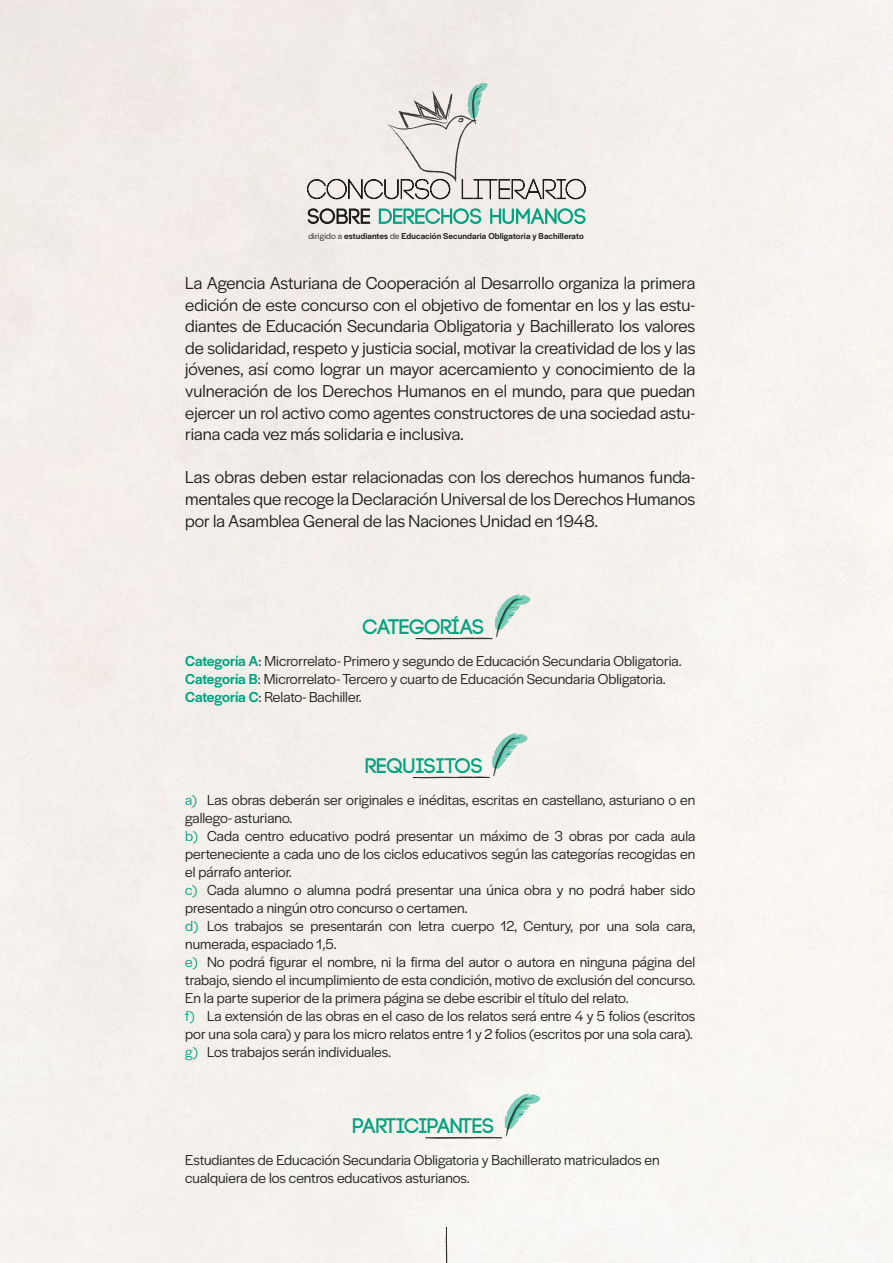
<style>
.page{position:relative;width:893px;height:1263px;background:#fff}
.page>*{position:absolute;margin:0;border:0;box-sizing:border-box;transform-origin:0 0}
.t1{font:700 21.15px "Code";color:#00a27f}
.t2{font:18px/21.6px "Halyard Display";color:#1d1d1b;text-align:justify}
.t3{font:15px/18px "Halyard Display";color:#1d1d1b}
.t4{font:500 8.85px "Halyard Display";letter-spacing:.015em;color:#1d1d1b}
.s1{font-weight:400}
.s2{font-weight:500;color:#00a27f}
.s3{color:#00a27f}
</style>
<div class="page">
<svg style="left:308px;top:208px;width:62px;height:16px"></svg>
<svg style="left:379px;top:208px;width:102px;height:16px;background:#8bcdbc"></svg>
<svg style="left:490px;top:208px;width:95px;height:16px;background:#90cfbe"></svg>
<svg style="left:307px;top:83px;width:279px;height:117px;background:#e3dfdb"></svg>
<svg style="left:415px;top:594px;width:115px;height:46px;background:#e1e6e0"></svg>
<svg style="left:425px;top:1094px;width:115px;height:45px"></svg>
<svg style="left:445px;top:1227px;width:3px;height:36px"></svg>
<svg style="left:413px;top:733px;width:114px;height:46px;background:#e1e7e1"></svg>
<p class="t4" style="left:308px;top:230px;width:277px"><span class="s1">dirigido a</span> estudiantes <span class="s1">de</span> Educación Secundaria Obligatoria y Bachillerato</p>
<p class="t2" style="left:185px;top:271px;width:512px">La Agencia Asturiana de Cooperación al Desarrollo organiza la primera edición de este concurso con el objetivo de fomentar en los y las estu&shy;diantes de Educación Secundaria Obligatoria y Bachillerato los valores de solidaridad, respeto y justicia social, motivar la creatividad de los y las jóvenes, así como lograr un mayor acercamiento y conocimiento de la vulneración de los Derechos Humanos en el mundo, para que puedan ejercer un rol activo como agentes constructores de una sociedad astu&shy;riana cada vez más solidaria e inclusiva.</p>
<p class="t2" style="left:185px;top:466px;width:512px">Las obras deben estar relacionadas con los derechos humanos funda&shy;mentales que recoge la Declaración Universal de los Derechos Humanos por la Asamblea General de las Naciones Unidad en 1948.</p>
<h1 class="t1" style="left:363px;top:616px;width:123px">CATEGORÍAS</h1>
<p class="t3" style="left:185px;top:651px;width:498px"><span class="s2">Categoría A</span>: Microrrelato- Primero y segundo de Educación Secundaria Obligatoria.<br><span class="s2">Categoría B</span>: Microrrelato- Tercero y cuarto de Educación Secundaria Obligatoria.<br><span class="s2">Categoría C</span>: Relato- Bachiller.</p>
<h1 class="t1" style="left:365px;top:754px;width:119px">REQUISITOS</h1>
<p class="t3" style="left:185px;top:790px;width:512px"><span class="s3">a)</span> Las obras deberán ser originales e inéditas, escritas en castellano, asturiano o en gallego- asturiano.<br><span class="s3">b)</span> Cada centro educativo podrá presentar un máximo de 3 obras por cada aula perteneciente a cada uno de los ciclos educativos según las categorías recogidas en el párrafo anterior.<br><span class="s3">c)</span> Cada alumno o alumna podrá presentar una única obra y no podrá haber sido presentado a ningún otro concurso o certamen.<br><span class="s3">d)</span> Los trabajos se presentarán con letra cuerpo 12, Century, por una sola cara, numerada, espaciado 1,5.<br><span class="s3">e)</span> No podrá figurar el nombre, ni la firma del autor o autora en ninguna página del trabajo, siendo el incumplimiento de esta condición, motivo de exclusión del concurso.<br>En la parte superior de la primera página se debe escribir el título del relato.<br><span class="s3">f)</span> La extensión de las obras en el caso de los relatos será entre 4 y 5 folios (escritos por una sola cara) y para los micro relatos entre 1 y 2 folios (escritos por una sola cara). <span class="s3">g)</span> Los trabajos serán individuales.</p>
<h1 class="t1" style="left:353px;top:1115px;width:143px">PARTICIPANTES</h1>
<p class="t3" style="left:185px;top:1150px;width:476px">Estudiantes de Educación Secundaria Obligatoria y Bachillerato matriculados en cualquiera de los centros educativos asturianos.</p>
</div>
